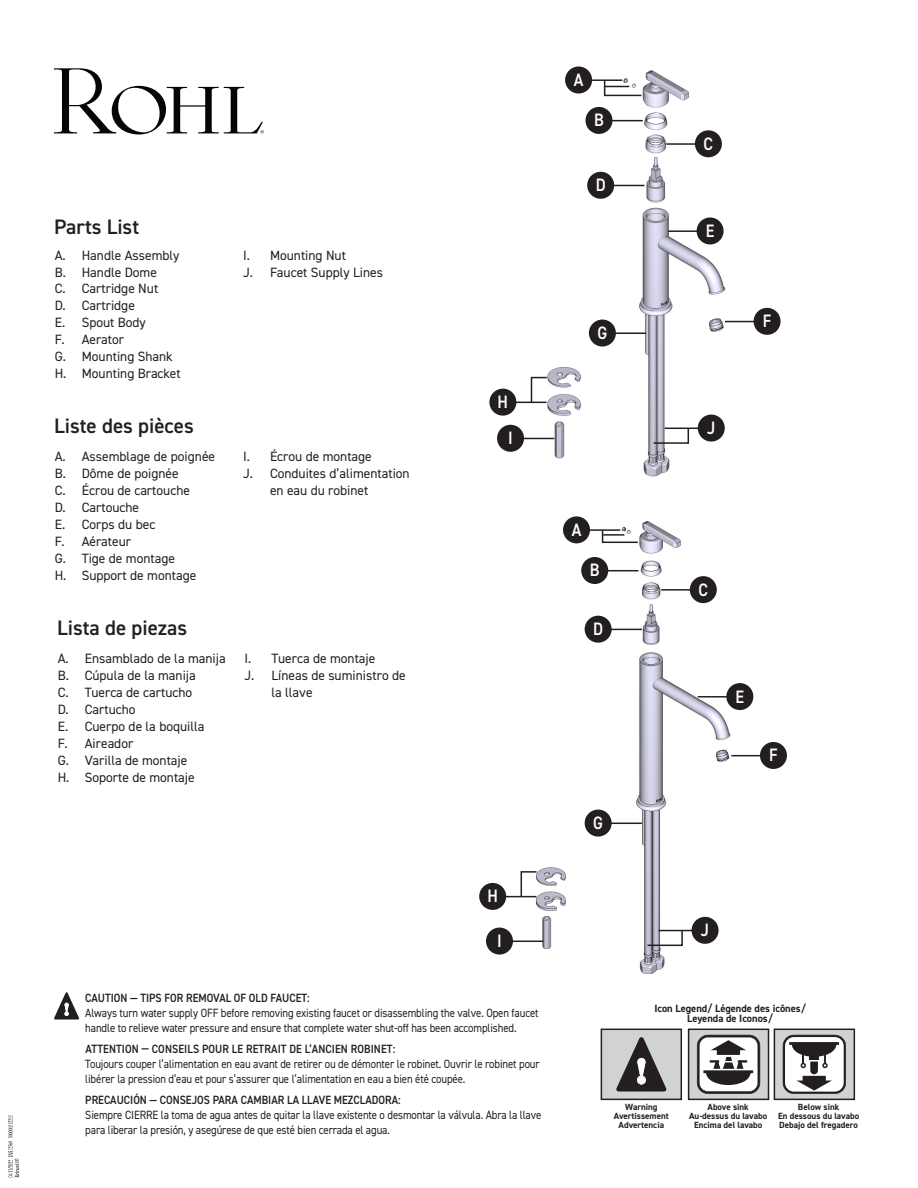
<style>
.page{position:relative;width:918px;height:1188px;background:#fff}
.page>*{position:absolute;margin:0;border:0;box-sizing:border-box;transform-origin:0 0}
.t1{font:600 21px "DIN2014";color:#231f20}
.Callout_Circles{font:600 18px "DIN2014";color:#fff;scale:.9 1}
.t2{font:13.5px/16.8px "DIN2014";color:#231f20}
.Description_Content{font:12px/15px "DIN2014";letter-spacing:-.01em;color:#231f20;scale:.9 1}
.Bolded{font:600 12px "DIN2014";color:#231f20;scale:.9 1}
.t3{font:700 10.5px "DIN2014";color:#231f20}
.t4{font:700 9px "DIN2014";color:#231f20}
</style>
<div class="page">
<img style="left:489px;top:66px;width:290px;height:411px">
<img style="left:479px;top:518px;width:308px;height:456px">
<div style="left:689px;top:1029px;width:80px;height:70px;background:#d1d2d4"></div>
<svg style="left:697px;top:1035px;width:63px;height:59px;background:#a09e9f"></svg>
<div style="left:688px;top:1029px;width:81px;height:71px;border:2px solid #231f20"></div>
<div style="left:601px;top:1029px;width:80px;height:70px;background:#d1d2d4"></div>
<svg style="left:616px;top:1037px;width:50px;height:55px"></svg>
<div style="left:601px;top:1029px;width:81px;height:71px;border:2px solid #231f20"></div>
<div style="left:774px;top:1029px;width:80px;height:70px;background:#d1d2d4"></div>
<svg style="left:783px;top:1035px;width:63px;height:59px;background:#a4a3a3"></svg>
<div style="left:774px;top:1029px;width:81px;height:71px;border:2px solid #231f20"></div>
<svg style="left:54px;top:992px;width:25px;height:28px"></svg>
<div style="left:565px;top:67px;width:27px;height:27px;background:#231f20;border-radius:50%"></div>
<hr style="left:591px;top:79px;width:31px;height:2px;background:#231f20">
<svg style="left:603px;top:79px;width:40px;height:18px"></svg>
<div style="left:585px;top:107px;width:27px;height:27px;background:#231f20;border-radius:50%"></div>
<hr style="left:611px;top:120px;width:32px;height:1px;background:#231f20">
<div style="left:695px;top:130px;width:27px;height:27px;background:#231f20;border-radius:50%"></div>
<hr style="left:666px;top:143px;width:32px;height:2px;background:#231f20">
<div style="left:587px;top:172px;width:27px;height:27px;background:#231f20;border-radius:50%"></div>
<hr style="left:613px;top:185px;width:31px;height:1px;background:#231f20">
<div style="left:697px;top:217px;width:27px;height:27px;background:#231f20;border-radius:50%"></div>
<hr style="left:668px;top:230px;width:31px;height:2px;background:#231f20">
<div style="left:754px;top:308px;width:27px;height:27px;background:#231f20;border-radius:50%"></div>
<hr style="left:725px;top:321px;width:31px;height:1px;background:#231f20">
<div style="left:589px;top:320px;width:27px;height:27px;background:#231f20;border-radius:50%"></div>
<hr style="left:615px;top:332px;width:31px;height:2px;background:#231f20">
<div style="left:489px;top:389px;width:27px;height:27px;background:#231f20;border-radius:50%"></div>
<hr style="left:515px;top:402px;width:32px;height:1px;background:#231f20">
<svg style="left:530px;top:376px;width:18px;height:28px"></svg>
<div style="left:497px;top:425px;width:27px;height:27px;background:#231f20;border-radius:50%"></div>
<hr style="left:523px;top:438px;width:31px;height:1px;background:#231f20">
<div style="left:698px;top:415px;width:27px;height:27px;background:#231f20;border-radius:50%"></div>
<hr style="left:665px;top:428px;width:35px;height:1px;background:#231f20">
<svg style="left:652px;top:427px;width:38px;height:18px"></svg>
<div style="left:563px;top:516px;width:27px;height:27px;background:#231f20;border-radius:50%"></div>
<hr style="left:589px;top:529px;width:31px;height:2px;background:#231f20">
<svg style="left:601px;top:529px;width:38px;height:15px"></svg>
<hr style="left:603px;top:534px;width:21px;height:2px;background:#231f20">
<div style="left:581px;top:557px;width:27px;height:27px;background:#231f20;border-radius:50%"></div>
<hr style="left:607px;top:570px;width:31px;height:1px;background:#231f20">
<div style="left:690px;top:576px;width:27px;height:27px;background:#231f20;border-radius:50%"></div>
<hr style="left:661px;top:589px;width:32px;height:2px;background:#231f20">
<div style="left:585px;top:616px;width:27px;height:27px;background:#231f20;border-radius:50%"></div>
<hr style="left:611px;top:629px;width:31px;height:1px;background:#231f20">
<div style="left:726px;top:683px;width:27px;height:27px;background:#231f20;border-radius:50%"></div>
<hr style="left:698px;top:696px;width:31px;height:2px;background:#231f20">
<div style="left:760px;top:742px;width:27px;height:27px;background:#231f20;border-radius:50%"></div>
<hr style="left:731px;top:755px;width:32px;height:1px;background:#231f20">
<div style="left:585px;top:810px;width:27px;height:27px;background:#231f20;border-radius:50%"></div>
<hr style="left:611px;top:823px;width:31px;height:1px;background:#231f20">
<div style="left:479px;top:883px;width:27px;height:27px;background:#231f20;border-radius:50%"></div>
<hr style="left:505px;top:896px;width:31px;height:1px;background:#231f20">
<svg style="left:520px;top:870px;width:18px;height:28px"></svg>
<div style="left:486px;top:928px;width:27px;height:27px;background:#231f20;border-radius:50%"></div>
<hr style="left:512px;top:941px;width:31px;height:1px;background:#231f20">
<div style="left:692px;top:917px;width:27px;height:27px;background:#231f20;border-radius:50%"></div>
<hr style="left:658px;top:930px;width:36px;height:1px;background:#231f20">
<svg style="left:646px;top:929px;width:38px;height:18px"></svg>
<svg style="left:54px;top:68px;width:210px;height:66px"></svg>
<svg style="left:8px;top:1115px;width:11px;height:62px"></svg>
<p class="t1" style="left:54px;top:213px;width:86px">Parts List</p>
<p class="t2" style="left:55px;top:246px;width:126px">A. Handle Assembly</p>
<p class="t2" style="left:55px;top:263px;width:104px">B. Handle Dome</p>
<p class="t2" style="left:55px;top:280px;width:105px">C. Cartridge Nut</p>
<p class="t2" style="left:55px;top:297px;width:82px">D. Cartridge</p>
<p class="t2" style="left:55px;top:314px;width:93px">E. Spout Body</p>
<p class="t2" style="left:55px;top:331px;width:71px">F. Aerator</p>
<p class="t2" style="left:55px;top:348px;width:120px">G. Mounting Shank</p>
<p class="t2" style="left:55px;top:365px;width:127px">H. Mounting Bracket</p>
<p class="t1" style="left:54px;top:412px;width:141px">Liste des pièces</p>
<p class="t2" style="left:55px;top:448px;width:162px">A. Assemblage de poignée</p>
<p class="t2" style="left:55px;top:465px;width:125px">B. Dôme de poignée</p>
<p class="t2" style="left:55px;top:482px;width:137px">C. Écrou de cartouche</p>
<p class="t2" style="left:55px;top:499px;width:86px">D. Cartouche</p>
<p class="t2" style="left:55px;top:516px;width:102px">E. Corps du bec</p>
<p class="t2" style="left:55px;top:533px;width:78px">F. Aérateur</p>
<p class="t2" style="left:55px;top:549px;width:122px">G. Tige de montage</p>
<p class="t2" style="left:55px;top:566px;width:143px">H. Support de montage</p>
<p class="t1" style="left:57px;top:614px;width:131px">Lista de piezas</p>
<p class="t2" style="left:58px;top:650px;width:169px">A. Ensamblado de la manija</p>
<p class="t2" style="left:58px;top:667px;width:140px">B. Cúpula de la manija</p>
<p class="t2" style="left:58px;top:684px;width:136px">C. Tuerca de cartucho</p>
<p class="t2" style="left:58px;top:701px;width:79px">D. Cartucho</p>
<p class="t2" style="left:58px;top:718px;width:148px">E. Cuerpo de la boquilla</p>
<p class="t2" style="left:58px;top:735px;width:77px">F. Aireador</p>
<p class="t2" style="left:58px;top:751px;width:131px">G. Varilla de montaje</p>
<p class="t2" style="left:58px;top:768px;width:138px">H. Soporte de montaje</p>
<p class="t2" style="left:243px;top:246px;width:105px">I. Mounting Nut</p>
<p class="t2" style="left:243px;top:263px;width:142px">J. Faucet Supply Lines</p>
<p class="t2" style="left:243px;top:448px;width:130px">I. Écrou de montage</p>
<p class="t2" style="left:270px;top:465px;width:141px;text-indent:-27px">J. Conduites d’alimentation en eau du robinet</p>
<p class="t2" style="left:244px;top:650px;width:132px">I. Tuerca de montaje</p>
<p class="t2" style="left:272px;top:667px;width:136px;text-indent:-27px">J. Líneas de suministro de la llave</p>
<p class="Callout_Circles" style="left:498px;top:390px;width:13px">H</p>
<p class="Callout_Circles" style="left:508px;top:426px;width:7px">I</p>
<p class="Callout_Circles" style="left:487px;top:884px;width:13px">H</p>
<p class="Callout_Circles" style="left:497px;top:929px;width:7px">I</p>
<p class="Bolded" style="left:85px;top:990px;width:251px">CAUTION — TIPS FOR REMOVAL OF OLD FAUCET:</p>
<p class="Description_Content" style="left:85px;top:1005px;width:505px">Always turn water supply OFF before removing existing faucet or disassembling the valve. Open faucet handle to relieve water pressure and ensure that complete water shut-off has been accomplished.</p>
<p class="Bolded" style="left:85px;top:1041px;width:346px">ATTENTION — CONSEILS POUR LE RETRAIT DE L’ANCIEN ROBINET:</p>
<p class="Description_Content" style="left:85px;top:1056px;width:506px">Toujours couper l’alimentation en eau avant de retirer ou de démonter le robinet. Ouvrir le robinet pour libérer la pression d’eau et pour s’assurer que l’alimentation en eau a bien été coupée.</p>
<p class="Bolded" style="left:85px;top:1092px;width:352px">PRECAUCIÓN — CONSEJOS PARA CAMBIAR LA LLAVE MEZCLADORA:</p>
<p class="Description_Content" style="left:85px;top:1107px;width:508px">Siempre CIERRE la toma de agua antes de quitar la llave existente o desmontar la válvula. Abra la llave para liberar la presión, y asegúrese de que esté bien cerrada el agua.</p>
<p class="Callout_Circles" style="left:574px;top:68px;width:12px">A</p>
<p class="Callout_Circles" style="left:594px;top:108px;width:12px">B</p>
<p class="Callout_Circles" style="left:596px;top:173px;width:13px">D</p>
<p class="Callout_Circles" style="left:597px;top:321px;width:12px">G</p>
<p class="Callout_Circles" style="left:572px;top:518px;width:12px">A</p>
<p class="Callout_Circles" style="left:590px;top:558px;width:12px">B</p>
<p class="Callout_Circles" style="left:593px;top:617px;width:13px">D</p>
<p class="Callout_Circles" style="left:593px;top:811px;width:12px">G</p>
<p class="Callout_Circles" style="left:704px;top:132px;width:12px">C</p>
<p class="Callout_Circles" style="left:706px;top:219px;width:11px">E</p>
<p class="Callout_Circles" style="left:707px;top:416px;width:11px">J</p>
<p class="Callout_Circles" style="left:763px;top:309px;width:11px">F</p>
<p class="Callout_Circles" style="left:699px;top:577px;width:12px">C</p>
<p class="Callout_Circles" style="left:736px;top:684px;width:11px">E</p>
<p class="Callout_Circles" style="left:769px;top:743px;width:11px">F</p>
<p class="Callout_Circles" style="left:701px;top:918px;width:11px">J</p>
<p class="t3" style="left:654px;top:1001px;width:153px">Icon Legend/ Légende des icônes/</p>
<p class="t3" style="left:687px;top:1012px;width:87px">Leyenda de Iconos/</p>
<p class="t4" style="left:625px;top:1101px;width:34px">Warning</p>
<p class="t4" style="left:614px;top:1110px;width:57px">Avertissement</p>
<p class="t4" style="left:619px;top:1119px;width:47px">Advertencia</p>
<p class="t4" style="left:708px;top:1101px;width:43px">Above sink</p>
<p class="t4" style="left:689px;top:1110px;width:80px">Au-dessus du lavabo</p>
<p class="t4" style="left:694px;top:1119px;width:70px">Encima del lavabo</p>
<p class="t4" style="left:798px;top:1101px;width:43px">Below sink</p>
<p class="t4" style="left:778px;top:1110px;width:83px">En dessous du lavabo</p>
<p class="t4" style="left:779px;top:1119px;width:80px">Debajo del fregadero</p>
</div>
